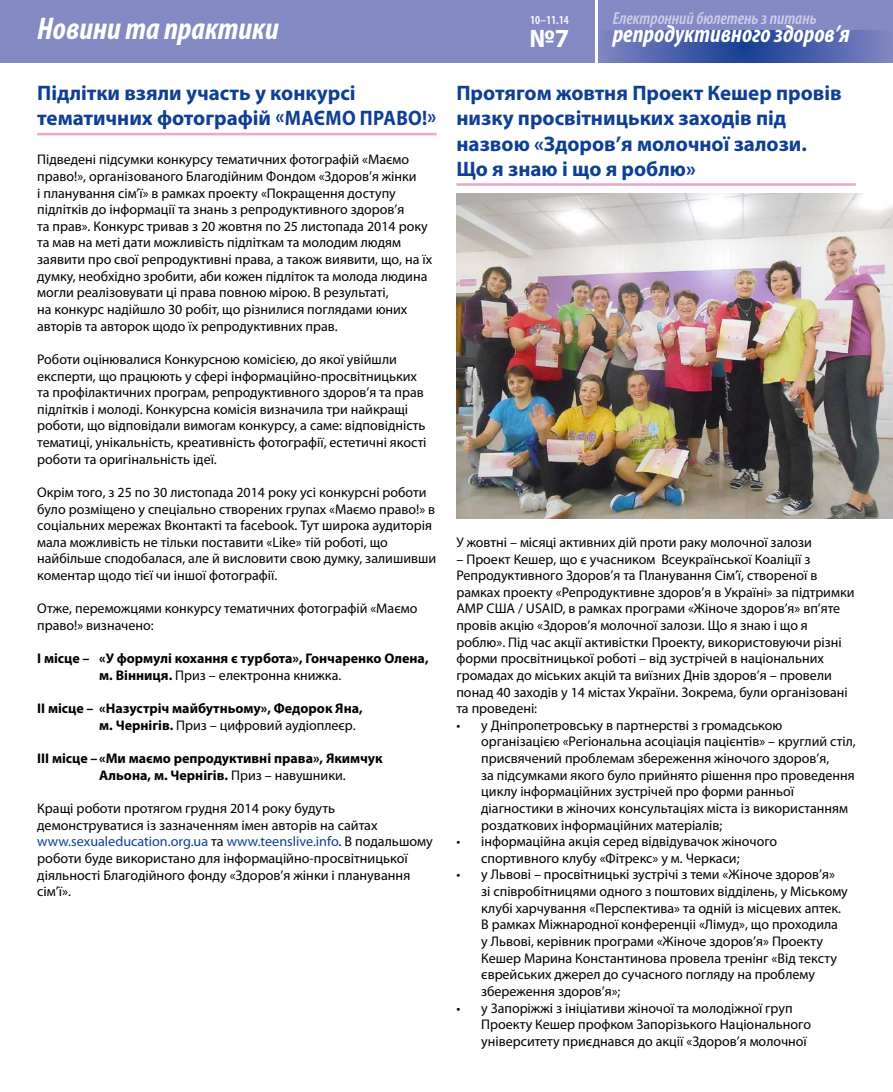
<style>
.page{position:relative;width:893px;height:1092px;background:#fff}
.page>*{position:absolute;margin:0;border:0;box-sizing:border-box;transform-origin:0 0}
.t1{font:italic 700 condensed 31.5px "Myriad Pro";color:#fff}
.t2{font:700 26.25px "Myriad Pro";color:#fff}
.t3{font:italic 700 condensed 24.5px "Myriad Pro";color:#fff}
.t4{font:700 21px/25.2px "Myriad Pro";color:#0f3f93}
.t5{font:italic 600 condensed 17.5px "Myriad Pro";color:#cecfe9}
.t6{font:14px/16.6px "Myriad Pro";color:#000}
.t7{font:700 14px/16.6px "Myriad Pro";color:#000}
.t8{font:600 condensed 12.25px "Myriad Pro";color:#fff}
.s1{font-weight:400}
.s2{color:#0f3f93}
</style>
<div class="page">
<div style="left:0;top:0;width:893px;height:62px;background:#8389c3"></div>
<svg style="left:597px;top:30px;width:283px;height:32px"></svg>
<hr style="left:595px;top:0;width:2px;height:62px;background:#fff">
<hr style="left:37px;top:133px;width:400px;height:2px;background:#eea8cb">
<hr style="left:456px;top:183px;width:400px;height:3px;background:#eea8cb">
<img style="left:456px;top:193px;width:437px;height:325px">
<h1 class="t1" style="left:37px;top:9px;width:243px">Новини та практики</h1>
<h3 class="t4" style="left:37px;top:80px;width:401px">Підлітки взяли участь у конкурсі тематичних фотографій «Маємо право!»</h3>
<p class="t6" style="left:37px;top:151px;width:396px">Підведені підсумки конкурсу тематичних фотографій «Маємо право!», організованого Благодійним Фондом «Здоров’я жінки<br>і планування сім’ї» в рамках проекту «Покращення доступу підлітків до інформації та знань з репродуктивного здоров’я<br>та прав». Конкурс тривав з 20 жовтня по 25 листопада 2014 року та мав на меті дати можливість підліткам та молодим людям заявити про свої репродуктивні права, а також виявити, що, на їх думку, необхідно зробити, аби кожен підліток та молода людина могли реалізовувати ці права повною мірою. В результаті,<br>на конкурс надійшло 30 робіт, що різнилися поглядами юних авторів та авторок щодо їх репродуктивних прав.</p>
<p class="t6" style="left:37px;top:350px;width:391px">Роботи оцінювалися Конкурсною комісією, до якої увійшли експерти, що працюють у сфері інформаційно-просвітницьких та профілактичних програм, репродуктивного здоров’я та прав підлітків і молоді. Конкурсна комісія визначила три найкращі роботи, що відповідали вимогам конкурсу, а саме: відповідність тематиці, унікальність, креативність фотографії, естетичні якості роботи та оригінальність ідеї.</p>
<p class="t6" style="left:37px;top:483px;width:400px">Окрім того, з 25 по 30 листопада 2014 року усі конкурсні роботи було розміщено у спеціально створених групах «Маємо право!» в соціальних мережах Вконтакті та facebook. Тут широка аудиторія мала можливість не тільки поставити «Like» тій роботі, що найбільше сподобалася, але й висловити свою думку, залишивши коментар щодо тієї чи іншої фотографії.</p>
<p class="t6" style="left:37px;top:600px;width:382px">Отже, переможцями конкурсу тематичних фотографій «Маємо право!» визначено:</p>
<p class="t7" style="left:99px;top:649px;width:331px;text-indent:-62px">І місце – «У формулі кохання є турбота», Гончаренко Олена, м. Вінниця. <span class="s1">Приз – електронна книжка.</span></p>
<p class="t7" style="left:99px;top:699px;width:265px;text-indent:-62px">ІІ місце – «Назустріч майбутньому», Федорок Яна, м. Чернігів. <span class="s1">Приз – цифровий аудіоплеєр.</span></p>
<p class="t7" style="left:99px;top:749px;width:285px;text-indent:-62px">ІІІ місце –«Ми маємо репродуктивні права», Якимчук<br>Альона, м. Чернігів. <span class="s1">Приз – навушники.</span></p>
<p class="t6" style="left:37px;top:799px;width:397px">Кращі роботи протягом грудня 2014 року будуть демонструватися із зазначенням імен авторів на сайтах <span class="s2">www.sexualeducation.org.ua</span> та <span class="s2">www.teenslive.info</span>. В подальшому роботи буде використано для інформаційно-просвітницької діяльності Благодійного фонду «Здоров’я жінки і планування сім’ї».</p>
<p class="t8" style="left:530px;top:12px;width:40px">10–11.14</p>
<p class="t5" style="left:613px;top:7px;width:206px">Електронний бюлетень з питань</p>
<h2 class="t2" style="left:529px;top:22px;width:42px">№7</h2>
<h3 class="t3" style="left:613px;top:19px;width:238px">репродуктивного здоров’я</h3>
<h3 class="t4" style="left:456px;top:80px;width:387px">Протягом жовтня Проект Кешер провів низку просвітницьких заходів під назвою «Здоров’я молочної залози.<br>Що я знаю і що я роблю»</h3>
<p class="t6" style="left:456px;top:533px;width:357px">У жовтні – місяці активних дій проти раку молочної залози</p>
<p class="t6" style="left:456px;top:550px;width:400px">– Проект Кешер, що є учасником Всеукраїнської Коаліції з Репродуктивного Здоров’я та Планування Сім’ї, створеної в рамках проекту «Репродуктивне здоров’я в Україні» за підтримки АМР США / USAID, в рамках програми «Жіноче здоров’я» вп’яте провів акцію «Здоров’я молочної залози. Що я знаю і що я роблю». Під час акції активістки Проекту, використовуючи різні форми просвітницької роботі – від зустрічей в національних громадах до міських акцій та виїзних Днів здоров’я – провели понад 40 заходів у 14 містах України. Зокрема, були організовані та проведені:</p>
<p class="t6" style="left:481px;top:716px;width:376px;text-indent:-25px">• у Дніпропетровську в партнерстві з громадською організацією «Регіональна асоціація пацієнтів» – круглий стіл, присвячений проблемам збереження жіночого здоров’я,<br>за підсумками якого було прийнято рішення про проведення циклу інформаційних зустрічей про форми ранньої діагностики в жіночих консультаціях міста із використанням роздаткових інформаційних матеріалів;</p>
<p class="t6" style="left:481px;top:833px;width:297px;text-indent:-25px">• інформаційна акція серед відвідувачок жіночого спортивного клубу «Фітрекс» у м. Черкаси;</p>
<p class="t6" style="left:481px;top:866px;width:368px;text-indent:-25px">• у Львові – просвітницькі зустрічі з теми «Жіноче здоров’я»<br>зі співробітницями одного з поштових відділень, у Міському клубі харчування «Перспектива» та одній із місцевих аптек.<br>В рамках Міжнародної конференціі «Лімуд», що проходила у Львові, керівник програми «Жіноче здоров’я» Проекту Кешер Марина Константинова провела тренінг «Від тексту єврейських джерел до сучасного погляду на проблему збереження здоров’я»;</p>
<p class="t6" style="left:481px;top:999px;width:331px;text-indent:-25px">• у Запоріжжі з ініціативи жіночої та молодіжної груп<br>Проекту Кешер профком Запорізького Національного університету приєднався до акції «Здоров’я молочної</p>
</div>
